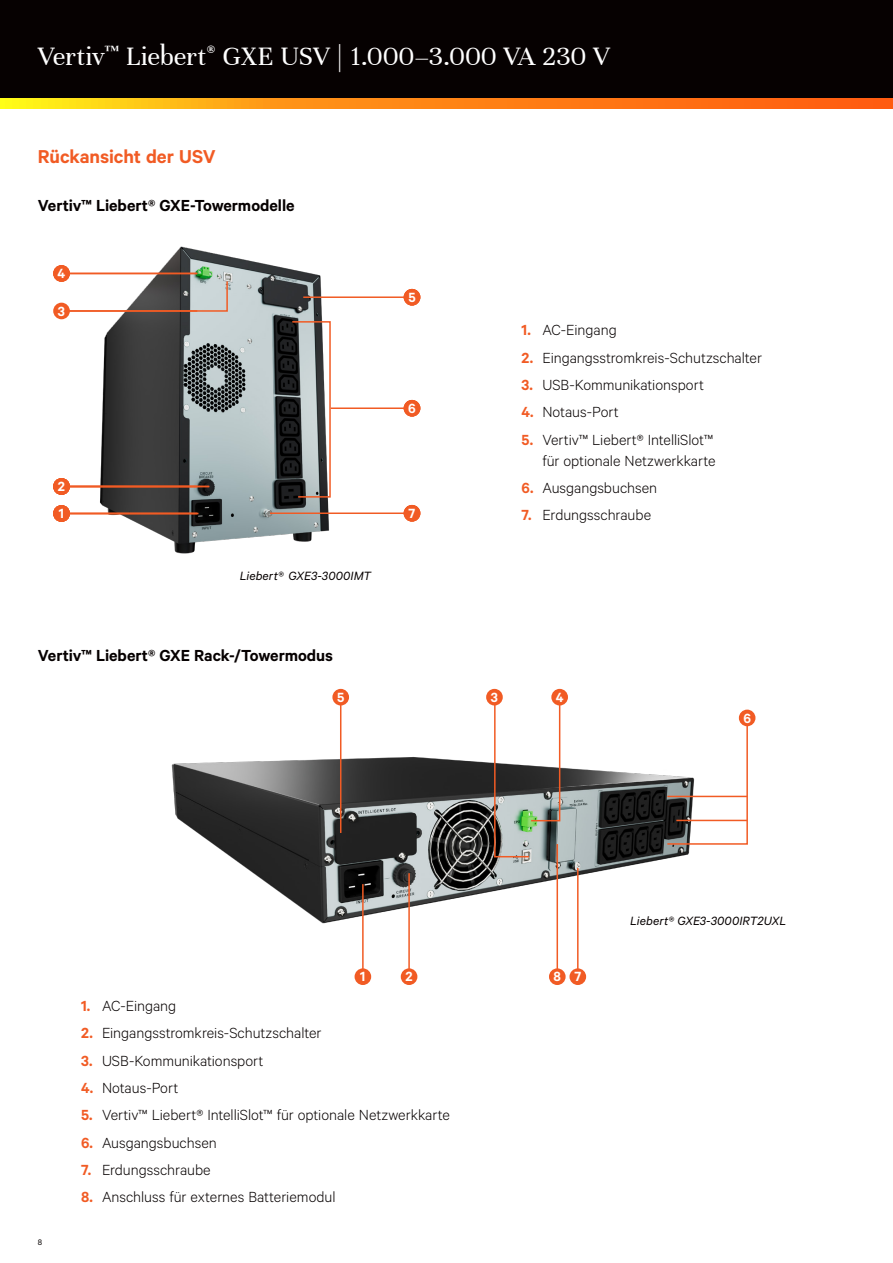
<style>
.page{position:relative;width:893px;height:1263px;background:#fff}
.page>*{position:absolute;margin:0;border:0;box-sizing:border-box;transform-origin:0 0}
.t1{font:28.5px "Unna";letter-spacing:.005em;color:#fff}
.Vertiv_Orange_Main_Heading{font:600 21px "Calibre";color:#f15b24}
.Vertiv_Heading{font:600 18px "Calibre";color:#060101}
.t2{font:300 16.5px/21px "Calibre";letter-spacing:-.005em;color:#060101;text-align:right}
.Vertiv_Caption{font:600 15px "Calibre";color:#fff}
.Vertiv_Caption-2{font:italic 13.5px "Calibre";letter-spacing:.01em;color:#060101}
.t3{font:9px "Calibre";color:#060101}
.s1{font-weight:600;color:#f15b24}
</style>
<div class="page">
<div style="left:0;top:0;width:893px;height:108px;background:#060101"></div>
<svg style="left:0;top:98px;width:893px;height:11px;background:#ff9014"></svg>
<img style="left:80px;top:246px;width:249px;height:308px">
<img style="left:171px;top:750px;width:519px;height:177px">
<svg style="left:666px;top:721px;width:83px;height:124px"></svg>
<div style="left:739px;top:710px;width:16px;height:16px;background:#f15b24;border-radius:50%"></div>
<div style="left:551px;top:689px;width:17px;height:16px;background:#f15b24;border-radius:50%"></div>
<svg style="left:493px;top:703px;width:68px;height:155px"></svg>
<div style="left:486px;top:689px;width:17px;height:16px;background:#f15b24;border-radius:50%"></div>
<hr style="left:340px;top:704px;width:1px;height:129px;background:#f15b24">
<div style="left:332px;top:689px;width:17px;height:16px;background:#f15b24;border-radius:50%"></div>
<hr style="left:362px;top:884px;width:2px;height:90px;background:#f15b24">
<div style="left:355px;top:968px;width:16px;height:17px;background:#f15b24;border-radius:50%"></div>
<hr style="left:408px;top:873px;width:2px;height:101px;background:#f15b24">
<div style="left:401px;top:968px;width:16px;height:17px;background:#f15b24;border-radius:50%"></div>
<hr style="left:556px;top:844px;width:2px;height:130px;background:#f15b24">
<div style="left:549px;top:968px;width:17px;height:17px;background:#f15b24;border-radius:50%"></div>
<hr style="left:577px;top:868px;width:2px;height:106px;background:#f15b24">
<div style="left:569px;top:968px;width:17px;height:17px;background:#f15b24;border-radius:50%"></div>
<hr style="left:676px;top:820px;width:71px;height:1px;background:#f15b24">
<hr style="left:69px;top:273px;width:128px;height:1px;background:#f15b24">
<div style="left:53px;top:303px;width:17px;height:16px;background:#f15b24;border-radius:50%"></div>
<svg style="left:67px;top:280px;width:162px;height:32px"></svg>
<div style="left:53px;top:265px;width:17px;height:17px;background:#f15b24;border-radius:50%"></div>
<hr style="left:69px;top:486px;width:140px;height:1px;background:#f15b24">
<div style="left:53px;top:478px;width:17px;height:17px;background:#f15b24;border-radius:50%"></div>
<hr style="left:69px;top:513px;width:129px;height:1px;background:#f15b24">
<div style="left:53px;top:505px;width:17px;height:17px;background:#f15b24;border-radius:50%"></div>
<hr style="left:303px;top:296px;width:111px;height:2px;background:#f15b24">
<div style="left:404px;top:289px;width:16px;height:17px;background:#f15b24;border-radius:50%"></div>
<hr style="left:331px;top:407px;width:83px;height:2px;background:#f15b24">
<div style="left:404px;top:400px;width:16px;height:17px;background:#f15b24;border-radius:50%"></div>
<svg style="left:291px;top:320px;width:40px;height:178px;background:#848180"></svg>
<hr style="left:270px;top:512px;width:144px;height:2px;background:#f15b24">
<div style="left:404px;top:505px;width:16px;height:17px;background:#f15b24;border-radius:50%"></div>
<h1 class="t1" style="left:38px;top:40px;width:573px">Vertiv<sup>™</sup> Liebert<sup>®</sup> GXE USV | 1.000–3.000 VA 230 V</h1>
<p class="Vertiv_Orange_Main_Heading" style="left:38px;top:144px;width:179px">Rückansicht der USV</p>
<p class="Vertiv_Heading" style="left:38px;top:195px;width:258px">Vertiv™ Liebert® GXE-Towermodelle</p>
<p class="Vertiv_Caption" style="left:58px;top:264px;width:9px">4</p>
<p class="Vertiv_Caption" style="left:58px;top:302px;width:9px">3</p>
<p class="Vertiv_Caption" style="left:58px;top:477px;width:9px">2</p>
<p class="Vertiv_Caption" style="left:58px;top:504px;width:9px">4</p>
<p class="Vertiv_Caption" style="left:58px;top:477px;width:9px">4</p>
<p class="Vertiv_Caption" style="left:58px;top:504px;width:9px">2</p>
<p class="Vertiv_Caption" style="left:59px;top:504px;width:7px">1</p>
<p class="Vertiv_Caption-2" style="left:240px;top:568px;width:133px">Liebert® GXE3-3000IMT</p>
<p class="Vertiv_Heading" style="left:38px;top:645px;width:297px">Vertiv™ Liebert® GXE Rack-/Towermodus</p>
<p class="Vertiv_Caption" style="left:408px;top:288px;width:9px">4</p>
<p class="Vertiv_Caption" style="left:408px;top:288px;width:9px">5</p>
<p class="Vertiv_Caption" style="left:408px;top:399px;width:9px">6</p>
<p class="Vertiv_Caption" style="left:408px;top:399px;width:9px">4</p>
<p class="Vertiv_Caption" style="left:408px;top:504px;width:9px">4</p>
<p class="Vertiv_Caption" style="left:409px;top:504px;width:8px">7</p>
<p class="t2" style="left:521px;top:319px;width:97px"><span class="s1">1.</span> AC-Eingang</p>
<p class="t2" style="left:521px;top:346px;width:242px"><span class="s1">2.</span> Eingangsstromkreis-Schutzschalter</p>
<p class="t2" style="left:521px;top:373px;width:184px"><span class="s1">3.</span> USB-Kommunikationsport</p>
<p class="t2" style="left:521px;top:401px;width:99px"><span class="s1">4.</span> Notaus-Port</p>
<p class="t2" style="left:521px;top:428px;width:196px"><span class="s1">5.</span> Vertiv™ Liebert® IntelliSlot™ für optionale Netzwerkkarte</p>
<p class="t2" style="left:521px;top:476px;width:137px"><span class="s1">6.</span> Ausgangsbuchsen</p>
<p class="t2" style="left:521px;top:504px;width:131px"><span class="s1">7.</span> Erdungsschraube</p>
<p class="Vertiv_Caption" style="left:337px;top:688px;width:9px">5</p>
<p class="Vertiv_Caption" style="left:491px;top:688px;width:9px">3</p>
<p class="Vertiv_Caption" style="left:556px;top:688px;width:9px">4</p>
<p class="Vertiv_Caption" style="left:743px;top:709px;width:9px">6</p>
<p class="t3" style="left:38px;top:1236px;width:6px">8</p>
<p class="Vertiv_Caption" style="left:360px;top:968px;width:7px">1</p>
<p class="Vertiv_Caption" style="left:405px;top:968px;width:9px">2</p>
<p class="Vertiv_Caption" style="left:554px;top:968px;width:9px">8</p>
<p class="Vertiv_Caption" style="left:574px;top:968px;width:8px">7</p>
<p class="t2" style="left:81px;top:995px;width:97px"><span class="s1">1.</span> AC-Eingang</p>
<p class="t2" style="left:81px;top:1022px;width:242px"><span class="s1">2.</span> Eingangsstromkreis-Schutzschalter</p>
<p class="t2" style="left:81px;top:1049px;width:184px"><span class="s1">3.</span> USB-Kommunikationsport</p>
<p class="t2" style="left:81px;top:1076px;width:99px"><span class="s1">4.</span> Notaus-Port</p>
<p class="t2" style="left:81px;top:1104px;width:370px"><span class="s1">5.</span> Vertiv™ Liebert® IntelliSlot™ für optionale Netzwerkkarte</p>
<p class="t2" style="left:81px;top:1131px;width:137px"><span class="s1">6.</span> Ausgangsbuchsen</p>
<p class="t2" style="left:81px;top:1158px;width:131px"><span class="s1">7.</span> Erdungsschraube</p>
<p class="t2" style="left:81px;top:1186px;width:256px"><span class="s1">8.</span> Anschluss für externes Batteriemodul</p>
<p class="Vertiv_Caption-2" style="left:630px;top:913px;width:158px">Liebert® GXE3-3000IRT2UXL</p>
</div>
